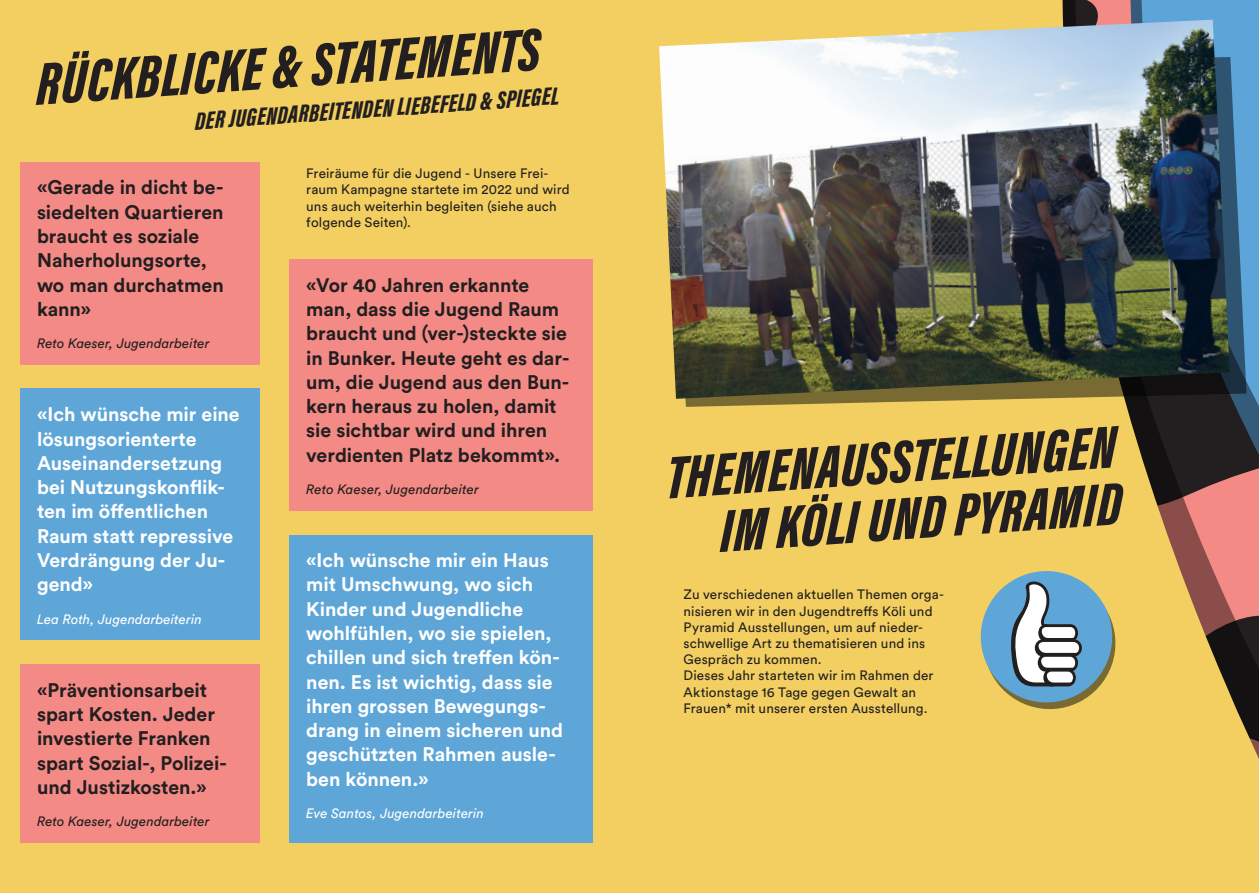
<style>
.page{position:relative;width:1259px;height:893px;background:#f2cf60}
.page>*{position:absolute;margin:0;border:0;box-sizing:border-box;transform-origin:0 0}
.t1{font:61.5px/57px "Acumin Variable Concept";color:#231f20;text-align:right}
.t2{font:25.5px "Acumin Variable Concept";color:#231f20}
.t3{font:700 19.5px/24.3px "Circular Std";color:#231f20}
.t4{font:700 19.5px/24.3px "Circular Std";color:#fff}
.t5{font:13.5px/16.2px "Circular Std";letter-spacing:.01em;color:#231f20}
.t6{font:italic 13.5px "Circular Std";letter-spacing:.005em;color:#231f20}
.t7{font:italic 13.5px "Circular Std";letter-spacing:.005em;color:#fff}
</style>
<div class="page">
<svg style="left:669px;top:57px;width:577px;height:350px;background:#6c7f75"></svg>
<img style="left:659px;top:20px;width:570px;height:379px">
<div style="left:289px;top:535px;width:303px;height:307px;background:#5ea6d8"></div>
<div style="left:20px;top:389px;width:239px;height:251px;background:#5ea6d8"></div>
<div style="left:20px;top:162px;width:239px;height:202px;background:#f38a85"></div>
<div style="left:289px;top:259px;width:303px;height:251px;background:#f38a85"></div>
<div style="left:20px;top:664px;width:239px;height:178px;background:#f38a85"></div>
<svg style="left:972px;top:563px;width:151px;height:154px;background:#a9b59c"></svg>
<h1 class="t1" style="left:33px;top:53px;width:507px;rotate:-4deg">RÜCKBLICKE &amp; STATEMENTS</h1>
<h2 class="t2" style="left:193px;top:103px;width:367px;rotate:-4deg">DER JUGENDARBEITENDEN LIEBEFELD &amp; SPIEGEL</h2>
<h3 class="t3" style="left:37px;top:175px;width:188px">«Gerade in dicht be&shy;siedelten Quartieren braucht es soziale<br>Naherholungsorte, wo man durchatmen kann»</h3>
<p class="t6" style="left:37px;top:335px;width:174px">Reto Kaeser, Jugendarbeiter</p>
<h3 class="t4" style="left:37px;top:402px;width:204px">«Ich wünsche mir eine lösungsorienterte<br>Auseinandersetzung bei Nutzungskonflik&shy;ten im öffentlichen<br>Raum statt repressive<br>Verdrängung der Ju&shy;gend»</h3>
<p class="t7" style="left:37px;top:611px;width:166px">Lea Roth, Jugendarbeiterin</p>
<h3 class="t3" style="left:37px;top:677px;width:191px">«Präventionsarbeit spart Kosten. Jeder investierte Franken spart Sozial-, Polizei&shy;und Justizkosten.»</h3>
<p class="t6" style="left:37px;top:813px;width:174px">Reto Kaeser, Jugendarbeiter</p>
<p class="t5" style="left:306px;top:165px;width:265px">Freiräume für die Jugend - Unsere Frei&shy;raum Kampagne startete im 2022 und wird uns auch weiterhin begleiten (siehe auch folgende Seiten).</p>
<h3 class="t3" style="left:306px;top:272px;width:265px">«Vor 40 Jahren erkannte man, dass die Jugend Raum braucht und (ver-)steckte sie in Bunker. Heute geht es dar&shy;um, die Jugend aus den Bun&shy;kern heraus zu holen, damit sie sichtbar wird und ihren verdienten Platz bekommt».</h3>
<p class="t6" style="left:306px;top:481px;width:174px">Reto Kaeser, Jugendarbeiter</p>
<p class="t4" style="left:306px;top:548px;width:258px">«Ich wünsche mir ein Haus mit Umschwung, wo sich<br>Kinder und Jugendliche wohlfühlen, wo sie spielen, chillen und sich treffen kön&shy;nen. Es ist wichtig, dass sie ihren grossen Bewegungs&shy;drang in einem sicheren und geschützten Rahmen ausle&shy;ben können.»</p>
<p class="t7" style="left:306px;top:805px;width:179px">Eve Santos, Jugendarbeiterin</p>
<h1 class="t1" style="left:663px;top:446px;width:454px;rotate:-4deg">THEMENAUSSTELLUNGEN<br>IM KÖLI UND PYRAMID</h1>
<p class="t5" style="left:683px;top:586px;width:262px">Zu verschiedenen aktuellen Themen orga&shy;nisieren wir in den Jugendtreffs Köli und Pyramid Ausstellungen, um auf nieder&shy;schwellige Art zu thematisieren und ins Gespräch zu kommen.<br>Dieses Jahr starteten wir im Rahmen der Aktionstage 16 Tage gegen Gewalt an Frauen* mit unserer ersten Ausstellung.</p>
</div>
